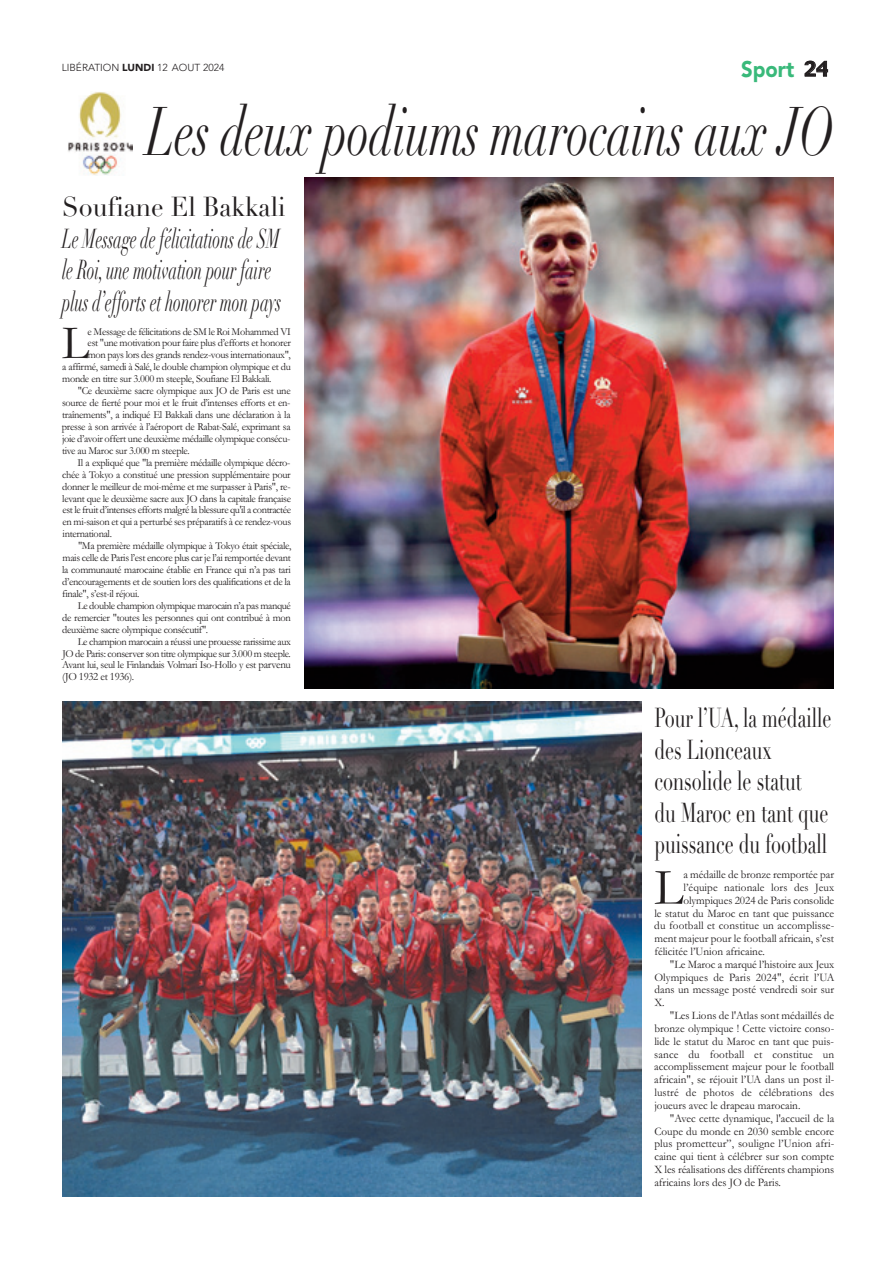
<style>
.page{position:relative;width:893px;height:1263px;background:#fff}
.page>*{position:absolute;margin:0;border:0;box-sizing:border-box;transform-origin:0 0}
.t1{font:italic 67.5px "Didot";color:#231f20;scale:.67 1}
.t2{font:52.35px "Garamond";color:#231f20}
.t3{font:48.75px "Garamond";color:#231f20}
.t4{font:italic 27px/31.5px "Didot";color:#231f20;scale:.58 1}
.t5{font:27px/31.5px "Didot";color:#231f20;scale:.67 1}
.t6{font:900 22.5px "Avenir";color:#39b97a;scale:.9 1}
.t7{font:20.25px "Charcoal";color:#231f20}
.t8{font:11.55px/12.9px "Garamond";color:#231f20}
.t9{font:11.25px "Garamond";color:#231f20}
.t10{font:10.8px "Garamond";letter-spacing:-.03em;color:#231f20}
.t11{font:300 10.2px "Avenir";color:#231f20}
.s1{font-weight:900}
.s2{font-style:normal}
.s3{font-size:11.25px}
</style>
<div class="page">
<svg style="left:804px;top:60px;width:24px;height:17px"></svg>
<img style="left:305px;top:177px;width:529px;height:512px">
<img style="left:62px;top:702px;width:579px;height:495px">
<img style="left:68px;top:92px;width:64px;height:84px">
<p class="t11" style="left:62px;top:62px;width:164px">LIBÉRATION <span class="s1">LUNDI</span> 12 AOUT 2024</p>
<p class="t6" style="left:741px;top:50px;width:61px">Sport</p>
<p class="t7" style="left:804px;top:56px;width:25px">24</p>
<p class="t1" style="left:147px;top:90px;width:1028px">Les deux podiums marocains aux JO</p>
<p class="t4" style="left:62px;top:191px;width:387px"><span class="s2">Soufiane El Bakkali<br></span>Le Message de félicitations de SM le Roi, une motivation pour faire plus ’d efforts et honorer mon pays</p>
<p class="t10" style="left:88px;top:325px;width:205px">e Message de félicitations de SM le Roi Mohammed VI</p>
<p class="t3" style="left:62px;top:314px;width:29px">L</p>
<p class="t10" style="left:88px;top:337px;width:205px">est "une motivation pour faire plus ’d efforts et honorer</p>
<p class="t10" style="left:88px;top:348px;width:205px">mon pays lors des grands rendez-vous internationaux ,"</p>
<p class="t10" style="left:62px;top:360px;width:230px">a affirmé, samedi à Salé l e, double champion olympique et du</p>
<p class="t10" style="left:62px;top:372px;width:211px">monde en titre sur 3.000 m steeple, Soufiane El Bakkali.</p>
<p class="t10" style="left:78px;top:384px;width:214px">"Ce deuxième sacre olympique aux JO de Paris est une</p>
<p class="t10" style="left:62px;top:408px;width:230px">traînements a," indiqué El Bakkali dans une déclaration à la</p>
<p class="t10" style="left:62px;top:396px;width:230px">source de fierté pour moi et le fruit ’d intenses efforts et en-</p>
<p class="t10" style="left:62px;top:420px;width:230px">presse à son arrivée à ’l aéroport de Rabat-Salé, exprimant sa</p>
<p class="t10" style="left:62px;top:444px;width:129px">tive au Maroc sur 3.000 m steeple.</p>
<p class="t10" style="left:62px;top:432px;width:230px">joie ’d avoir offert une deuxième médaille olympique consécu-</p>
<p class="t10" style="left:62px;top:468px;width:230px">chée à Tokyo a constitué une pression supplémentaire pour</p>
<p class="t10" style="left:78px;top:456px;width:214px">Il a expliqué que l a" première médaille olympique décro-</p>
<p class="t10" style="left:62px;top:492px;width:230px">levant que le deuxième sacre aux JO dans la capitale française</p>
<p class="t10" style="left:62px;top:480px;width:230px">donner le meilleur de moi-même et me surpasser à Paris ," re-</p>
<p class="t10" style="left:62px;top:504px;width:230px">est le fruit ’d intenses efforts malgré la blessure qu ai l' contractée</p>
<p class="t10" style="left:63px;top:515px;width:230px">en mi-saison et qui a perturbé ses préparatifs à ce rendez-vous</p>
<p class="t10" style="left:63px;top:527px;width:51px">international.</p>
<p class="t10" style="left:78px;top:539px;width:215px">"Ma première médaille olympique à Tokyo était spéciale,</p>
<p class="t10" style="left:63px;top:551px;width:230px">mais celle de Paris l’est encore plus car je ’l ai remportée devant</p>
<p class="t10" style="left:62px;top:563px;width:230px">la communauté marocaine établie en France qui a’n pas tari</p>
<p class="t10" style="left:62px;top:575px;width:230px">’d encouragements et de soutien lors des qualifications et de la</p>
<p class="t10" style="left:62px;top:587px;width:79px">finale ’s," est i l- réjoui.</p>
<p class="t10" style="left:78px;top:599px;width:215px">Le double champion olympique marocain a’n pas manqué</p>
<p class="t10" style="left:62px;top:611px;width:230px">de remercier "toutes les personnes qui ont contribué à mon</p>
<p class="t10" style="left:62px;top:623px;width:148px">deuxième sacre olympique consécutif ."</p>
<p class="t10" style="left:78px;top:635px;width:215px">Le champion marocain a réussi une prouesse rarissime aux</p>
<p class="t10" style="left:62px;top:647px;width:230px">JO de Paris: conserver son titre olympique sur 3.000 m steeple.</p>
<p class="t10" style="left:62px;top:659px;width:230px">Avant lui, seul le Finlandais Volmari Iso-Hollo y est <span class="s3">parvenu</span></p>
<p class="t9" style="left:62px;top:670px;width:74px">J O( 1932 et 1936 .(</p>
<p class="t5" style="left:654px;top:703px;width:266px">Pour ’l UA l a, médaille des Lionceaux consolide le statut<br>du Maroc en tant que puissance du football</p>
<p class="t8" style="left:683px;top:868px;width:152px">a médaille de bronze remportée par</p>
<p class="t2" style="left:654px;top:856px;width:31px">L</p>
<p class="t8" style="left:794px;top:881px;width:16px">des</p>
<p class="t8" style="left:683px;top:881px;width:36px">’l équipe</p>
<p class="t8" style="left:683px;top:893px;width:152px">olympiques 2024 de Paris consolide</p>
<p class="t8" style="left:654px;top:906px;width:181px">le statut du Maroc en tant que puissance</p>
<p class="t8" style="left:654px;top:932px;width:181px">ment majeur pour le football africain ’s, est</p>
<p class="t8" style="left:724px;top:881px;width:42px">nationale</p>
<p class="t8" style="left:771px;top:881px;width:18px">lors</p>
<p class="t8" style="left:815px;top:881px;width:21px">Jeux</p>
<p class="t8" style="left:654px;top:919px;width:181px">du football et constitue un accomplisse-</p>
<p class="t8" style="left:654px;top:945px;width:112px">félicitée ’l Union africaine.</p>
<p class="t8" style="left:670px;top:957px;width:166px">"Le Maroc a marqué ’l histoire aux Jeux</p>
<p class="t8" style="left:814px;top:970px;width:22px">’l UA</p>
<p class="t8" style="left:756px;top:970px;width:30px">2024 ,"</p>
<p class="t8" style="left:713px;top:970px;width:12px">de</p>
<p class="t8" style="left:654px;top:970px;width:55px">Olympiques</p>
<p class="t8" style="left:654px;top:983px;width:181px">dans un message posté vendredi soir sur</p>
<p class="t8" style="left:654px;top:996px;width:12px">X.</p>
<p class="t8" style="left:670px;top:1009px;width:166px">"Les Lions de 'l Atlas sont médaillés de</p>
<p class="t8" style="left:823px;top:1047px;width:13px">un</p>
<p class="t8" style="left:729px;top:970px;width:23px">Paris</p>
<p class="t8" style="left:789px;top:970px;width:21px">écrit</p>
<p class="t8" style="left:654px;top:1022px;width:181px">bronze olympique ! Cette victoire conso-</p>
<p class="t8" style="left:654px;top:1060px;width:181px">accomplissement majeur pour le football</p>
<p class="t8" style="left:820px;top:1086px;width:16px">des</p>
<p class="t8" style="left:654px;top:1034px;width:181px">lide le statut du Maroc en tant que puis-</p>
<p class="t8" style="left:710px;top:1047px;width:36px">football</p>
<p class="t8" style="left:688px;top:1047px;width:13px">du</p>
<p class="t8" style="left:772px;top:1047px;width:42px">constitue</p>
<p class="t8" style="left:754px;top:1047px;width:10px">et</p>
<p class="t8" style="left:654px;top:1047px;width:26px">sance</p>
<p class="t8" style="left:654px;top:1073px;width:181px">africain ," se réjouit ’l UA dans un post -i l</p>
<p class="t8" style="left:654px;top:1099px;width:148px">joueurs avec le drapeau marocain.</p>
<p class="t8" style="left:670px;top:1111px;width:166px">"Avec cette dynamique ' l, accueil de la</p>
<p class="t8" style="left:654px;top:1124px;width:181px">Coupe du monde en 2030 semble encore</p>
<p class="t8" style="left:654px;top:1150px;width:181px">caine qui tient à célébrer sur son compte</p>
<p class="t8" style="left:759px;top:1086px;width:55px">célébrations</p>
<p class="t8" style="left:686px;top:1086px;width:12px">de</p>
<p class="t8" style="left:742px;top:1086px;width:12px">de</p>
<p class="t8" style="left:704px;top:1086px;width:32px">photos</p>
<p class="t8" style="left:654px;top:1086px;width:26px">lustré</p>
<p class="t8" style="left:654px;top:1137px;width:181px">plus prometteur ,” souligne ’l Union afri-</p>
<p class="t8" style="left:654px;top:1163px;width:181px">X les réalisations des différents champions africains lors des JO de Paris.</p>
</div>
